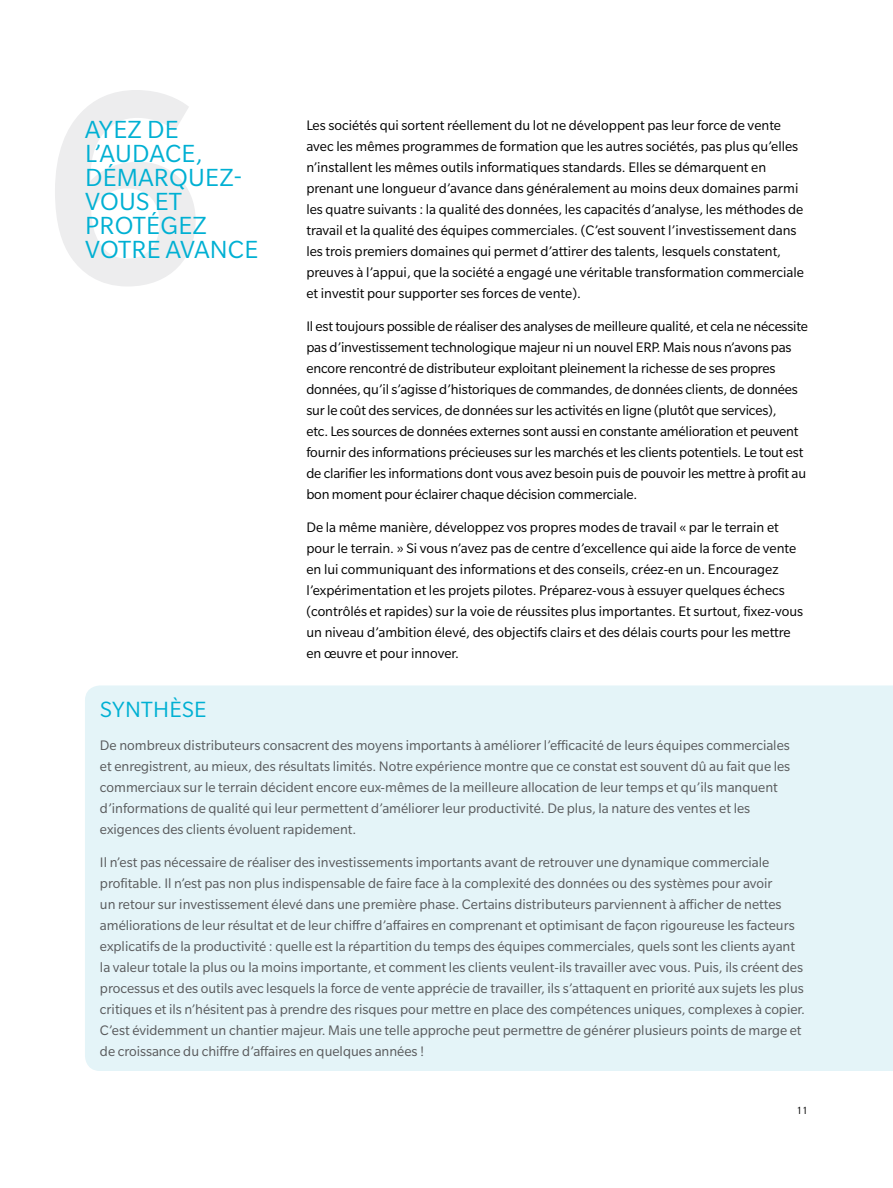
<style>
.page{position:relative;width:893px;height:1188px;background:#fff}
.page>*{position:absolute;margin:0;border:0;box-sizing:border-box;transform-origin:0 0}
.t1{font:27px/24px "Slate Pro";letter-spacing:.01em;color:#00b0d3}
.t2{font:24px "Slate Pro";letter-spacing:.01em;color:#00b0d3}
.t3{font:15px/21px "Slate Pro";color:#000}
.t4{font:15px/21px "Slate Pro";color:#58595b}
.t5{font:11.25px "Slate Pro";color:#000}
</style>
<div class="page">
<svg style="left:55px;top:90px;width:141px;height:196px"></svg>
<div style="left:85px;top:685px;width:808px;height:386px;background:#e4f4f8"></div>
<h1 class="t1" style="left:85px;top:117px;width:175px">AYEZ DE<br>L’AUDACE,<br>DÉMARQUEZ-<br>VOUS ET<br>PROTÉGEZ<br>VOTRE AVANCE</h1>
<p class="t3" style="left:306px;top:115px;width:499px">Les sociétés qui sortent réellement du lot ne développent pas leur force de vente avec les mêmes programmes de formation que les autres sociétés, pas plus qu’elles n’installent les mêmes outils informatiques standards. Elles se démarquent en prenant une longueur d’avance dans généralement au moins deux domaines parmi les quatre suivants : la qualité des données, les capacités d’analyse, les méthodes de travail et la qualité des équipes commerciales. (C’est souvent l’investissement dans les trois premiers domaines qui permet d’attirer des talents, lesquels constatent, preuves à l’appui, que la société a engagé une véritable transformation commerciale et investit pour supporter ses forces de vente).</p>
<p class="t3" style="left:306px;top:316px;width:503px">Il est toujours possible de réaliser des analyses de meilleure qualité, et cela ne nécessite pas d’investissement technologique majeur ni un nouvel ERP. Mais nous n’avons pas encore rencontré de distributeur exploitant pleinement la richesse de ses propres données, qu’il s’agisse d’historiques de commandes, de données clients, de données sur le coût des services, de données sur les activités en ligne (plutôt que services),<br>etc. Les sources de données externes sont aussi en constante amélioration et peuvent fournir des informations précieuses sur les marchés et les clients potentiels. Le tout est de clarifier les informations dont vous avez besoin puis de pouvoir les mettre à profit au bon moment pour éclairer chaque décision commerciale.</p>
<p class="t3" style="left:306px;top:517px;width:498px">De la même manière, développez vos propres modes de travail « par le terrain et pour le terrain. » Si vous n’avez pas de centre d’excellence qui aide la force de vente en lui communiquant des informations et des conseils, créez-en un. Encouragez l’expérimentation et les projets pilotes. Préparez-vous à essuyer quelques échecs (contrôlés et rapides) sur la voie de réussites plus importantes. Et surtout, fixez-vous un niveau d’ambition élevé, des objectifs clairs et des délais courts pour les mettre en œuvre et pour innover.</p>
<h2 class="t2" style="left:100px;top:697px;width:108px">SYNTHÈSE</h2>
<p class="t4" style="left:100px;top:734px;width:692px">De nombreux distributeurs consacrent des moyens importants à améliorer l’efficacité de leurs équipes commerciales et enregistrent, au mieux, des résultats limités. Notre expérience montre que ce constat est souvent dû au fait que les commerciaux sur le terrain décident encore eux-mêmes de la meilleure allocation de leur temps et qu’ils manquent d’informations de qualité qui leur permettent d’améliorer leur productivité. De plus, la nature des ventes et les exigences des clients évoluent rapidement.</p>
<p class="t4" style="left:100px;top:851px;width:706px">Il n’est pas nécessaire de réaliser des investissements importants avant de retrouver une dynamique commerciale profitable. Il n’est pas non plus indispensable de faire face à la complexité des données ou des systèmes pour avoir<br>un retour sur investissement élevé dans une première phase. Certains distributeurs parviennent à afficher de nettes améliorations de leur résultat et de leur chiffre d’affaires en comprenant et optimisant de façon rigoureuse les facteurs explicatifs de la productivité : quelle est la répartition du temps des équipes commerciales, quels sont les clients ayant la valeur totale la plus ou la moins importante, et comment les clients veulent-ils travailler avec vous. Puis, ils créent des processus et des outils avec lesquels la force de vente apprécie de travailler, ils s’attaquent en priorité aux sujets les plus critiques et ils n’hésitent pas à prendre des risques pour mettre en place des compétences uniques, complexes à copier.<br>C’est évidemment un chantier majeur. Mais une telle approche peut permettre de générer plusieurs points de marge et de croissance du chiffre d’affaires en quelques années !</p>
<p class="t5" style="left:796px;top:1105px;width:13px">11</p>
</div>
